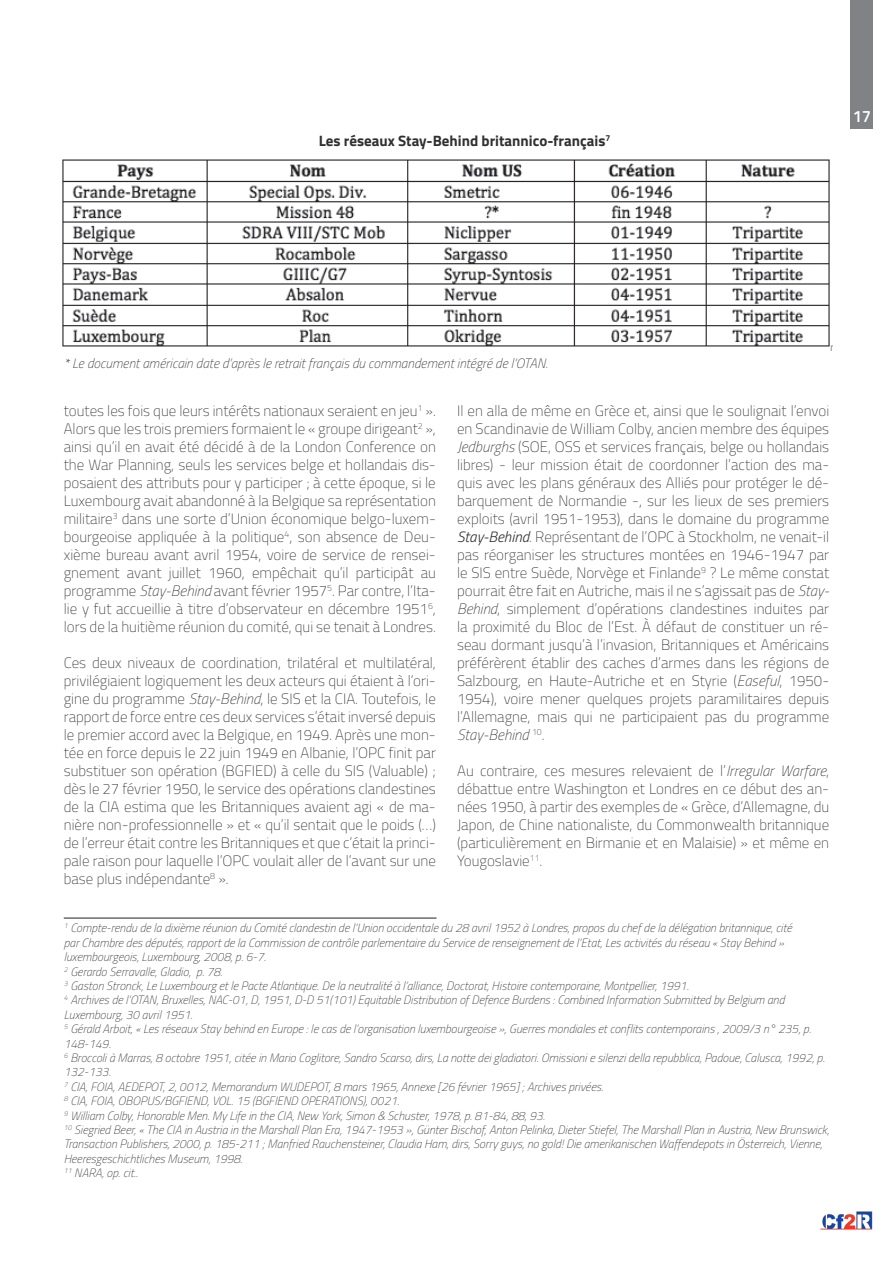
<style>
.page{position:relative;width:893px;height:1263px;background:#fff}
.page>*{position:absolute;margin:0;border:0;box-sizing:border-box;transform-origin:0 0}
.t1{font:600 16.5px "Titillium Web";color:#fff}
.t2{font:100 15px/18px "Titillium Web";color:#312f30;text-align:justify}
.t3{font:700 15px "Titillium Web";color:#312f30}
.t4{font:italic 100 13.5px "Titillium Web";color:#312f30}
.t5{font:italic 100 12px/14.4px "Titillium Web";color:#312f30}
.s1{font-style:italic}
.s2{font-weight:300;font-style:italic}
</style>
<div class="page">
<div style="left:851px;top:0;width:22px;height:129px;background:#808285"></div>
<img style="left:820px;top:1211px;width:53px;height:18px">
<hr style="left:64px;top:918px;width:372px;height:1px;background:#231f20">
<img style="left:62px;top:159px;width:770px;height:192px">
<p class="t3" style="left:319px;top:129px;width:293px">Les réseaux Stay-Behind britannico-français<sup>7</sup></p>
<p class="t1" style="left:853px;top:103px;width:20px">17</p>
<p class="t4" style="left:64px;top:353px;width:486px">* Le document américain date d’après le retrait français du commandement intégré de l’OTAN.</p>
<p class="t2" style="left:64px;top:401px;width:374px">toutes les fois que leurs intérêts nationaux seraient en jeu<sup>1</sup> ».<br>Alors que les trois premiers formaient le « groupe dirigeant<sup>2</sup> », ainsi qu’il en avait été décidé à de la London Conference on the War Planning, seuls les services belge et hollandais dis&shy;posaient des attributs pour y participer ; à cette époque, si le Luxembourg avait abandonné à la Belgique sa représentation militaire<sup>3</sup> dans une sorte d’Union économique belgo-luxem&shy;bourgeoise appliquée à la politique<sup>4</sup>, son absence de Deu&shy;xième bureau avant avril 1954, voire de service de rensei&shy;gnement avant juillet 1960, empêchait qu’il participât au programme <span class="s1">Stay-Behind</span> avant février 1957<sup>5</sup>. Par contre, l’Ita&shy;lie y fut accueillie à titre d’observateur en décembre 1951<sup>6</sup>, lors de la huitième réunion du comité, qui se tenait à Londres.</p>
<p class="t2" style="left:64px;top:653px;width:374px">Ces deux niveaux de coordination, trilatéral et multilatéral, privilégiaient logiquement les deux acteurs qui étaient à l’ori&shy;gine du programme <span class="s1">Stay-Behind</span>, le SIS et la CIA. Toutefois, le rapport de force entre ces deux services s’était inversé depuis le premier accord avec la Belgique, en 1949. Après une mon&shy;tée en force depuis le 22 juin 1949 en Albanie, l’OPC finit par substituer son opération (BGFIED) à celle du SIS (Valuable) ; dès le 27 février 1950, le service des opérations clandestines de la CIA estima que les Britanniques avaient agi « de ma&shy;nière non-professionnelle » et « qu’il sentait que le poids (…) de l’erreur était contre les Britanniques et que c’était la princi&shy;pale raison pour laquelle l’OPC voulait aller de l’avant sur une base plus indépendante<sup>8</sup> ».</p>
<p class="t2" style="left:457px;top:401px;width:374px">Il en alla de même en Grèce et, ainsi que le soulignait l’envoi en Scandinavie de William Colby, ancien membre des équipes <span class="s1">Jedburghs</span> (SOE, OSS et services français, belge ou hollandais libres) - leur mission était de coordonner l’action des ma&shy;quis avec les plans généraux des Alliés pour protéger le dé&shy;barquement de Normandie -, sur les lieux de ses premiers exploits (avril 1951-1953), dans le domaine du programme <span class="s2">Stay-Behind</span>. Représentant de l’OPC à Stockholm, ne venait-il pas réorganiser les structures montées en 1946-1947 par le SIS entre Suède, Norvège et Finlande<sup>9</sup> ? Le même constat pourrait être fait en Autriche, mais il ne s’agissait pas de <span class="s1">Stay-Behind</span>, simplement d’opérations clandestines induites par la proximité du Bloc de l’Est. À défaut de constituer un ré&shy;seau dormant jusqu’à l’invasion, Britanniques et Américains préférèrent établir des caches d’armes dans les régions de Salzbourg, en Haute-Autriche et en Styrie (<span class="s1">Easeful</span>, 1950- 1954), voire mener quelques projets paramilitaires depuis l’Allemagne, mais qui ne participaient pas du programme <span class="s1">Stay-Behind</span> <sup>10</sup>.</p>
<p class="t2" style="left:457px;top:761px;width:374px">Au contraire, ces mesures relevaient de l’<span class="s1">Irregular Warfare</span>, débattue entre Washington et Londres en ce début des an&shy;nées 1950, à partir des exemples de « Grèce, d’Allemagne, du Japon, de Chine nationaliste, du Commonwealth britannique (particulièrement en Birmanie et en Malaisie) » et même en Yougoslavie<sup>11</sup>.</p>
<p class="t5" style="left:64px;top:921px;width:767px"><sup>1</sup> Compte-rendu de la dixième réunion du Comité clandestin de l’Union occidentale du 28 avril 1952 à Londres, propos du chef de la délégation britannique, cité<br>par Chambre des députés, rapport de la Commission de contrôle parlementaire du Service de renseignement de l’Etat, Les activités du réseau « Stay Behind » luxembourgeois, Luxembourg, 2008, p. 6-7.<br><sup>2</sup> Gerardo Serravalle, Gladio, p. 78.<br><sup>3</sup> Gaston Stronck, Le Luxembourg et le Pacte Atlantique. De la neutralité à l’alliance, Doctorat, Histoire contemporaine, Montpellier, 1991.<br><sup>4</sup> Archives de l’OTAN, Bruxelles, NAC-01, D, 1951, D-D 51(101) Equitable Distribution of Defence Burdens : Combined Information Submitted by Belgium and Luxembourg, 30 avril 1951.<br><sup>5</sup> Gérald Arboit, « Les réseaux Stay behind en Europe : le cas de l’organisation luxembourgeoise », Guerres mondiales et conflits contemporains , 2009/3 n° 235, p.<br>148-149.<br><sup>6</sup> Broccoli à Marras, 8 octobre 1951, citée in Mario Coglitore, Sandro Scarso, dirs, La notte dei gladiatori. Omissioni e silenzi della repubblica, Padoue, Calusca, 1992, p.<br>132-133.<br><sup>7</sup> CIA, FOIA, AEDEPOT, 2, 0012, Memorandum WUDEPOT, 8 mars 1965, Annexe [26 février 1965] ; Archives privées.<br><sup>8</sup> CIA, FOIA, OBOPUS/BGFIEND, VOL. 15 (BGFIEND OPERATIONS), 0021.<br><sup>9</sup> William Colby, Honorable Men. My Life in the CIA, New York, Simon &amp; Schuster, 1978, p. 81-84, 88, 93.<br><sup>10</sup> Siegried Beer, « The CIA in Austria in the Marshall Plan Era, 1947-1953 », Günter Bischof, Anton Pelinka, Dieter Stiefel, The Marshall Plan in Austria, New Brunswick, Transaction Publishers, 2000, p. 185-211 ; Manfried Rauchensteiner, Claudia Ham, dirs, Sorry guys, no gold! Die amerikanischen Waffendepots in Österreich, Vienne, Heeresgeschichtliches Museum, 1998.<br><sup>11</sup> NARA, op. cit..</p>
</div>
